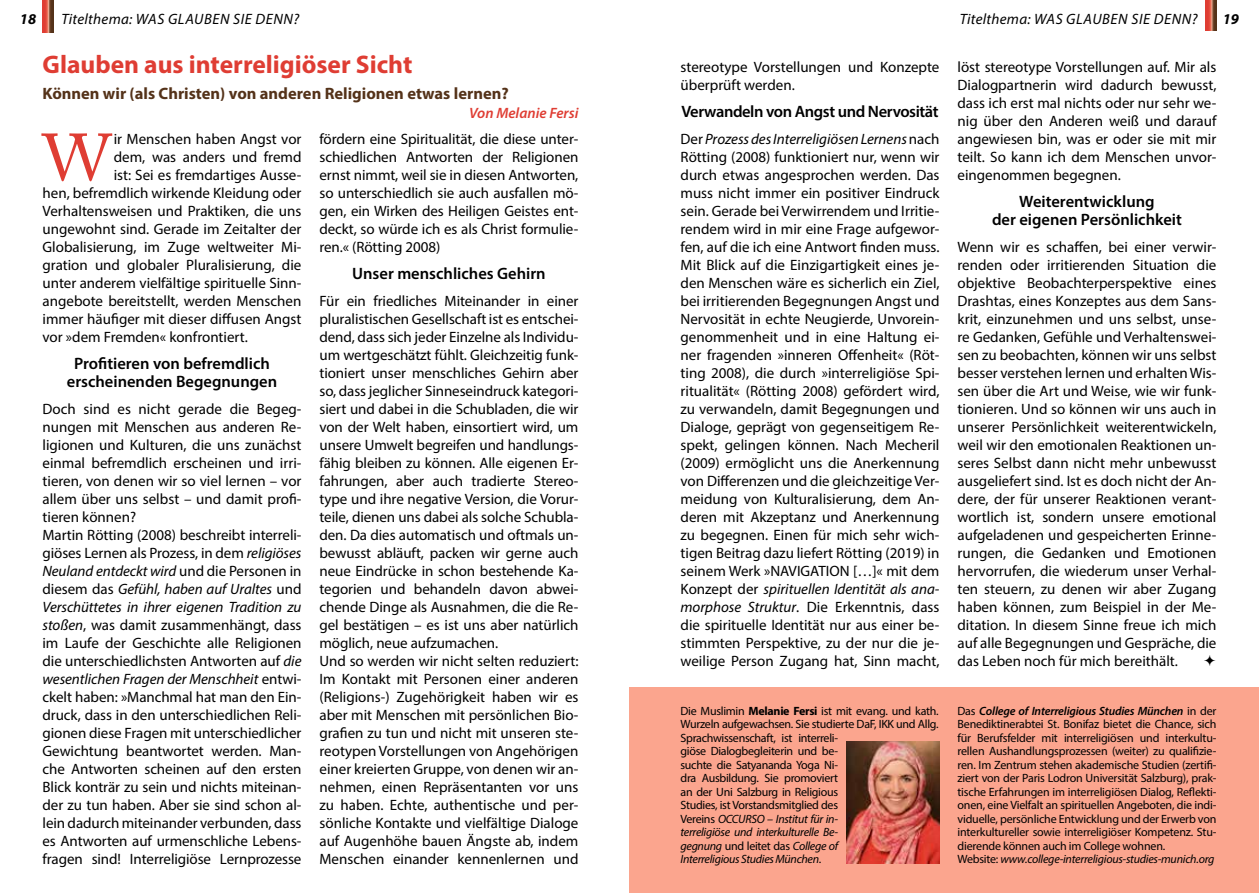
<style>
.page{position:relative;width:1259px;height:893px;background:#fff}
.page>*{position:absolute;margin:0;border:0;box-sizing:border-box;transform-origin:0 0}
.t1{font:65.7px "Adobe Caslon Pro";color:#df3d33}
.t2{font:700 25.5px "Myriad Pro";color:#df3d33}
.t3{font:600 16.5px/18px "Myriad Pro";color:#000;text-align:center}
.t4{font:700 16.5px "Myriad Pro";color:#543219}
.t5{font:600 16.5px "Myriad Pro";letter-spacing:-.025em;color:#000}
.t6{font:15px/18px "Myriad Pro";letter-spacing:-.005em;color:#000;text-align:justify}
.t7{font:italic 15px "Myriad Pro";letter-spacing:.02em;color:#000}
.t8{font:italic 600 15px "Myriad Pro";color:#df3d33}
.t9{font:italic 700 15px "Myriad Pro";color:#000}
.t10{font:12px/13.5px "Myriad Pro";letter-spacing:-.015em;color:#000}
.s1{font-style:italic}
.s2{font-weight:700}
.s3{font-weight:600;font-style:italic}
</style>
<div class="page">
<div style="left:630px;top:688px;width:629px;height:205px;background:#fba58e"></div>
<img style="left:847px;top:741px;width:92px;height:122px">
<svg style="left:1205px;top:0;width:11px;height:31px"></svg>
<svg style="left:43px;top:0;width:10px;height:33px"></svg>
<p class="t9" style="left:20px;top:9px;width:18px">18</p>
<p class="t7" style="left:61px;top:10px;width:205px">Titelthema: Was glauben sie denn</p>
<p class="t7" style="left:293px;top:10px;width:7px">?</p>
<p class="t7" style="left:959px;top:10px;width:205px">Titelthema: Was glauben sie denn</p>
<p class="t7" style="left:1191px;top:10px;width:7px">?</p>
<p class="t9" style="left:1222px;top:9px;width:18px">19</p>
<h2 class="t2" style="left:43px;top:48px;width:371px">Glauben aus interreligiöser Sicht</h2>
<p class="t4" style="left:43px;top:82px;width:468px">Können wir (als Christen) von anderen Religionen etwas lernen?</p>
<p class="t8" style="left:469px;top:104px;width:111px">Von Melanie Fersi</p>
<h1 class="t1" style="left:43px;top:119px;width:70px">W</h1>
<p class="t6" style="left:114px;top:130px;width:189px">ir Menschen haben Angst vor</p>
<p class="t6" style="left:114px;top:148px;width:189px">dem, was anders und fremd</p>
<p class="t6" style="left:114px;top:166px;width:189px">ist: Sei es fremdartiges Ausse-</p>
<p class="t6" style="left:43px;top:184px;width:260px">hen, befremdlich wirkende Kleidung oder</p>
<p class="t6" style="left:43px;top:202px;width:260px">Verhaltensweisen und Praktiken, die uns</p>
<p class="t6" style="left:43px;top:220px;width:260px">ungewohnt sind. Gerade im Zeitalter der</p>
<p class="t6" style="left:43px;top:238px;width:260px">Globalisierung, im Zuge weltweiter Mi-</p>
<p class="t6" style="left:43px;top:256px;width:260px">gration und globaler Pluralisierung, die</p>
<p class="t6" style="left:43px;top:274px;width:260px">unter anderem vielfältige spirituelle Sinn-</p>
<p class="t6" style="left:43px;top:292px;width:260px">angebote bereitstellt, werden Menschen</p>
<p class="t6" style="left:43px;top:310px;width:260px">immer häufiger mit dieser diffusen Angst</p>
<p class="t6" style="left:43px;top:328px;width:207px">vor »dem Fremden« konfrontiert.</p>
<p class="t3" style="left:67px;top:354px;width:212px">Profitieren von befremdlich erscheinenden Begegnungen</p>
<p class="t6" style="left:43px;top:400px;width:260px;text-align:left">Doch sind es nicht gerade die Begeg&shy;nungen mit Menschen aus anderen Re&shy;ligionen und Kulturen, die uns zunächst einmal befremdlich erscheinen und irri&shy;tieren, von denen wir so viel lernen – vor allem über uns selbst – und damit profi&shy;tieren können?<br>Martin Rötting (2008) beschreibt interreli&shy;giöses Lernen als Prozess, in dem <span class="s1">religiöses Neuland entdeckt wird</span> und die Personen in diesem das <span class="s1">Gefühl, haben auf Uraltes</span> und <span class="s1">Verschüttetes in ihrer eigenen Tradition zu stoßen</span>, was damit zusammenhängt, dass im Laufe der Geschichte alle Religionen die unterschiedlichsten Antworten auf <span class="s1">die wesentlichen Fragen der Menschheit</span> entwi&shy;ckelt haben: »Manchmal hat man den Ein&shy;druck, dass in den unterschiedlichen Reli&shy;gionen diese Fragen mit unterschiedlicher Gewichtung beantwortet werden. Man&shy;che Antworten scheinen auf den ersten Blick konträr zu sein und nichts miteinan&shy;der zu tun haben. Aber sie sind schon al&shy;lein dadurch miteinander verbunden, dass es Antworten auf urmenschliche Lebens&shy;fragen sind! Interreligiöse Lernprozesse</p>
<p class="t6" style="left:319px;top:130px;width:260px">fördern eine Spiritualität, die diese unter&shy;schiedlichen Antworten der Religionen ernst nimmt, weil sie in diesen Antworten, so unterschiedlich sie auch ausfallen mö&shy;gen, ein Wirken des Heiligen Geistes ent&shy;deckt, so würde ich es als Christ formulie&shy;ren.« (Rötting 2008)</p>
<p class="t3" style="left:352px;top:264px;width:195px">Unser menschliches Gehirn</p>
<p class="t6" style="left:319px;top:292px;width:260px;text-align:left">Für ein friedliches Miteinander in einer pluralistischen Gesellschaft ist es entschei&shy;dend, dass sich jeder Einzelne als Individu&shy;um wertgeschätzt fühlt. Gleichzeitig funk&shy;tioniert unser menschliches Gehirn aber so, dass jeglicher Sinneseindruck kategori&shy;siert und dabei in die Schubladen, die wir von der Welt haben, einsortiert wird, um unsere Umwelt begreifen und handlungs&shy;fähig bleiben zu können. Alle eigenen Er&shy;fahrungen, aber auch tradierte Stereo&shy;type und ihre negative Version, die Vorur&shy;teile, dienen uns dabei als solche Schubla&shy;den. Da dies automatisch und oftmals un&shy;bewusst abläuft, packen wir gerne auch neue Eindrücke in schon bestehende Ka&shy;tegorien und behandeln davon abwei&shy;chende Dinge als Ausnahmen, die die Re&shy;gel bestätigen – es ist uns aber natürlich möglich, neue aufzumachen.<br>Und so werden wir nicht selten reduziert:<br>Im Kontakt mit Personen einer anderen (Religions-) Zugehörigkeit haben wir es aber mit Menschen mit persönlichen Bio&shy;grafien zu tun und nicht mit unseren ste&shy;reotypen Vorstellungen von Angehörigen einer kreierten Gruppe, von denen wir an&shy;nehmen, einen Repräsentanten vor uns zu haben. Echte, authentische und per&shy;sönliche Kontakte und vielfältige Dialoge auf Augenhöhe bauen Ängste ab, indem Menschen einander kennenlernen und</p>
<p class="t6" style="left:680px;top:58px;width:260px">stereotype Vorstellungen und Konzepte überprüft werden.</p>
<p class="t5" style="left:681px;top:101px;width:259px">Verwandeln von Angst und Nervosität</p>
<p class="t6" style="left:680px;top:130px;width:260px">Der <span class="s1">Prozess des Interreligiösen Lernens</span> nach Rötting (2008) funktioniert nur, wenn wir durch etwas angesprochen werden. Das muss nicht immer ein positiver Eindruck sein. Gerade bei Verwirrendem und Irritie&shy;rendem wird in mir eine Frage aufgewor&shy;fen, auf die ich eine Antwort finden muss.<br>Mit Blick auf die Einzigartigkeit eines je&shy;den Menschen wäre es sicherlich ein Ziel, bei irritierenden Begegnungen Angst und Nervosität in echte Neugierde, Unvorein&shy;genommenheit und in eine Haltung ei&shy;ner fragenden »inneren Offenheit« (Röt&shy;ting 2008), die durch »interreligiöse Spi&shy;ritualität« (Rötting 2008) gefördert wird, zu verwandeln, damit Begegnungen und Dialoge, geprägt von gegenseitigem Re&shy;spekt, gelingen können. Nach Mecheril (2009) ermöglicht uns die Anerkennung von Differenzen und die gleichzeitige Ver&shy;meidung von Kulturalisierung, dem An&shy;deren mit Akzeptanz und Anerkennung zu begegnen. Einen für mich sehr wich&shy;tigen Beitrag dazu liefert Rötting (2019) in seinem Werk »NAVIGATION […]« mit dem Konzept der <span class="s1">spirituellen Identität als ana&shy;morphose Struktur</span>. Die Erkenntnis, dass die spirituelle Identität nur aus einer be&shy;stimmten Perspektive, zu der nur die je&shy;weilige Person Zugang hat, Sinn macht,</p>
<p class="t6" style="left:957px;top:58px;width:260px">löst stereotype Vorstellungen auf. Mir als Dialogpartnerin wird dadurch bewusst, dass ich erst mal nichts oder nur sehr we&shy;nig über den Anderen weiß und darauf angewiesen bin, was er oder sie mit mir teilt. So kann ich dem Menschen unvor&shy;eingenommen begegnen.</p>
<p class="t3" style="left:992px;top:192px;width:191px">Weiterentwicklung<br>der eigenen Persönlichkeit</p>
<p class="t6" style="left:957px;top:238px;width:260px">Wenn wir es schaffen, bei einer verwir&shy;renden oder irritierenden Situation die objektive Beobachterperspektive eines Drashtas, eines Konzeptes aus dem Sans&shy;krit, einzunehmen und uns selbst, unse&shy;re Gedanken, Gefühle und Verhaltenswei&shy;sen zu beobachten, können wir uns selbst besser verstehen lernen und erhalten Wis&shy;sen über die Art und Weise, wie wir funk&shy;tionieren. Und so können wir uns auch in unserer Persönlichkeit weiterentwickeln, weil wir den emotionalen Reaktionen un&shy;seres Selbst dann nicht mehr unbewusst ausgeliefert sind. Ist es doch nicht der An&shy;dere, der für unserer Reaktionen verant&shy;wortlich ist, sondern unsere emotional aufgeladenen und gespeicherten Erinne&shy;rungen, die Gedanken und Emotionen hervorrufen, die wiederum unser Verhal&shy;ten steuern, zu denen wir aber Zugang haben können, zum Beispiel in der Me&shy;ditation. In diesem Sinne freue ich mich auf alle Begegnungen und Gespräche, die das Leben noch für mich bereithält.</p>
<p class="t10" style="left:680px;top:704px;width:260px">Die Muslimin <span class="s2">Melanie Fersi</span> ist mit evang. und kath.<br>Wurzeln aufgewachsen. Sie studierte DaF, IKK und Allg.<br>Sprachwissenschaft, ist interreli-<br>giöse Dialogbegleiterin und be-<br>suchte die Satyananda Yoga Ni-<br>dra Ausbildung. Sie promoviert<br>an der Uni Salzburg in Religious<br>Studies, ist Vorstandsmitglied des<br>Vereins <span class="s1">OCCURSO – Institut für in-<br>terreligiöse und interkulturelle Be-<br>gegnung</span> und leitet das <span class="s1">College of<br>Interreligious Studies München</span>.</p>
<p class="t10" style="left:957px;top:704px;width:260px">Das <span class="s3">College of Interreligious Studies München</span> in der Benediktinerabtei St. Bonifaz bietet die Chance, sich für Berufsfelder mit interreligiösen und interkultu&shy;rellen Aushandlungsprozessen (weiter) zu qualifizie&shy;ren. Im Zentrum stehen akademische Studien (zertifi&shy;ziert von der Paris Lodron Universität Salzburg), prak&shy;tische Erfahrungen im interreligiösen Dialog, Reflekti&shy;onen, eine Vielfalt an spirituellen Angeboten, die indi&shy;viduelle, persönliche Entwicklung und der Erwerb von interkultureller sowie interreligiöser Kompetenz. Stu&shy;dierende können auch im College wohnen.<br>Website: <span class="s1">www.college-interreligious-studies-munich.org</span></p>
</div>
